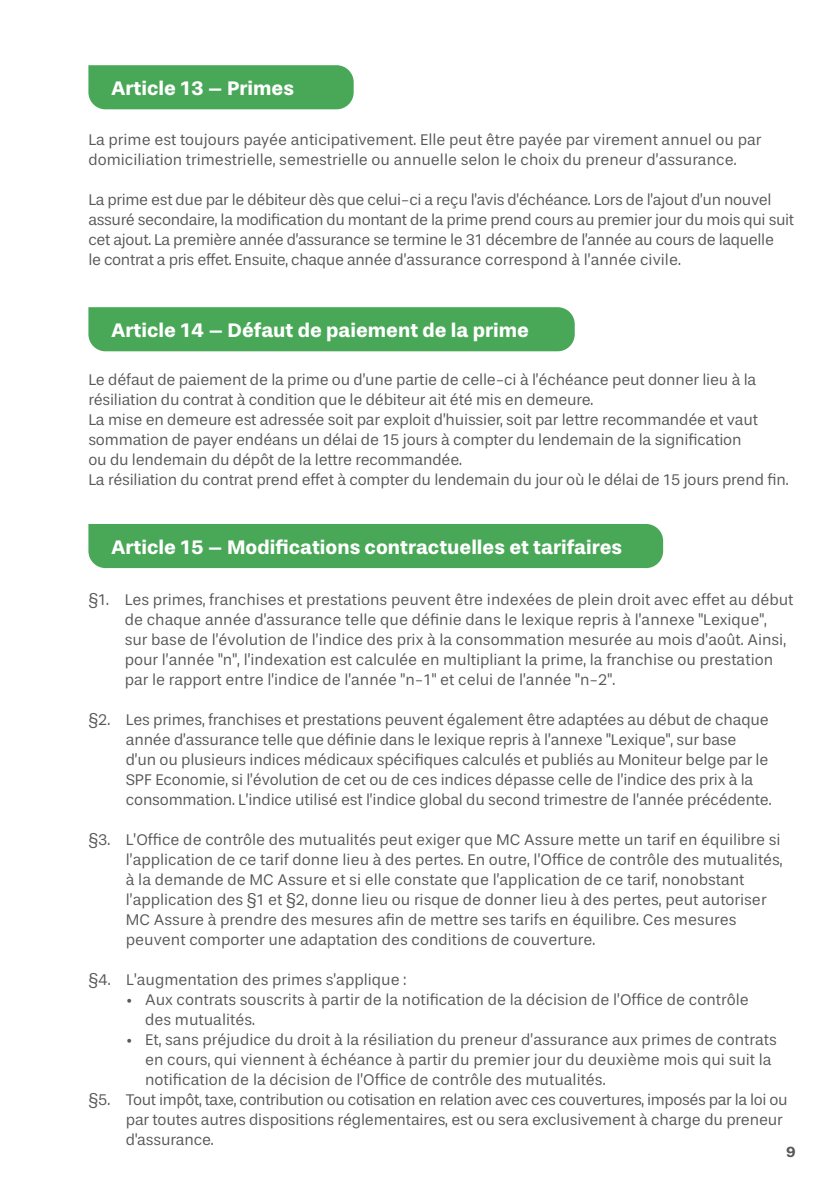
<style>
.page{position:relative;width:840px;height:1191px;background:#fff}
.page>*{position:absolute;margin:0;border:0;box-sizing:border-box;transform-origin:0 0}
.t1{font:700 20px "Stevie Sans";color:#fff}
.t2{font:16px/20px "Stevie Sans";letter-spacing:-.005em;color:#575756}
.t3{font:16px "Stevie Sans";letter-spacing:-.025em;color:#575756}
.t4{font:700 15px "Stevie Sans";color:#575756}
</style>
<div class="page">
<div style="left:88px;top:65px;width:265px;height:44px;background:#49a857"></div>
<div style="left:88px;top:307px;width:486px;height:44px;background:#49a857"></div>
<div style="left:88px;top:524px;width:574px;height:44px;background:#49a857"></div>
<p class="t1" style="left:111px;top:76px;width:184px">Article 13 – Primes</p>
<p class="t2" style="left:88px;top:130px;width:674px">La prime est toujours payée anticipativement. Elle peut être payée par virement annuel ou par domiciliation trimestrielle, semestrielle ou annuelle selon le choix du preneur d’assurance.</p>
<p class="t2" style="left:88px;top:190px;width:707px">La prime est due par le débiteur dès que celui-ci a reçu l’avis d’échéance. Lors de l’ajout d’un nouvel assuré secondaire, la modification du montant de la prime prend cours au premier jour du mois qui suit cet ajout. La première année d’assurance se termine le 31 décembre de l’année au cours de laquelle<br>le contrat a pris effet. Ensuite, chaque année d’assurance correspond à l’année civile.</p>
<p class="t1" style="left:111px;top:318px;width:419px">Article 14 – Défaut de paiement de la prime</p>
<p class="t2" style="left:88px;top:370px;width:701px">Le défaut de paiement de la prime ou d’une partie de celle-ci à l’échéance peut donner lieu à la résiliation du contrat à condition que le débiteur ait été mis en demeure.<br>La mise en demeure est adressée soit par exploit d’huissier, soit par lettre recommandée et vaut sommation de payer endéans un délai de 15 jours à compter du lendemain de la signification<br>ou du lendemain du dépôt de la lettre recommandée.<br>La résiliation du contrat prend effet à compter du lendemain du jour où le délai de 15 jours prend fin.</p>
<p class="t1" style="left:111px;top:534px;width:512px">Article 15 – Modifications contractuelles et tarifaires</p>
<p class="t2" style="left:125px;top:590px;width:670px;text-indent:-36px">§1. Les primes, franchises et prestations peuvent être indexées de plein droit avec effet au début de chaque année d’assurance telle que définie dans le lexique repris à l’annexe "Lexique", sur base de l’évolution de l’indice des prix à la consommation mesurée au mois d’août. Ainsi, pour l’année "n", l’indexation est calculée en multipliant la prime, la franchise ou prestation par le rapport entre l’indice de l’année "n-1" et celui de l’année "n-2".</p>
<p class="t2" style="left:126px;top:710px;width:647px;text-indent:-37px">§2. Les primes, franchises et prestations peuvent également être adaptées au début de chaque année d’assurance telle que définie dans le lexique repris à l’annexe "Lexique", sur base<br>d’un ou plusieurs indices médicaux spécifiques calculés et publiés au Moniteur belge par le SPF Economie, si l’évolution de cet ou de ces indices dépasse celle de l’indice des prix à la consommation. L’indice utilisé est l’indice global du second trimestre de l’année précédente.</p>
<p class="t2" style="left:126px;top:830px;width:658px;text-indent:-37px">§3. L’Office de contrôle des mutualités peut exiger que MC Assure mette un tarif en équilibre si l’application de ce tarif donne lieu à des pertes. En outre, l’Office de contrôle des mutualités, à la demande de MC Assure et si elle constate que l’application de ce tarif, nonobstant l’application des §1 et §2, donne lieu ou risque de donner lieu à des pertes, peut autoriser MC Assure à prendre des mesures afin de mettre ses tarifs en équilibre. Ces mesures peuvent comporter une adaptation des conditions de couverture.</p>
<p class="t2" style="left:88px;top:970px;width:319px">§4. L’augmentation des primes s’applique :</p>
<p class="t2" style="left:145px;top:990px;width:605px;text-indent:-19px">• Aux contrats souscrits à partir de la notification de la décision de l’Office de contrôle des mutualités.</p>
<p class="t2" style="left:126px;top:1030px;width:651px">• Et, sans préjudice du droit à la résiliation du preneur d’assurance aux primes de contrats</p>
<p class="t2" style="left:145px;top:1050px;width:627px">en cours, qui viennent à échéance à partir du premier jour du deuxième mois qui suit la</p>
<p class="t2" style="left:145px;top:1070px;width:461px">notification de la décision de l’Office de contrôle des mutualités.</p>
<p class="t3" style="left:88px;top:1091px;width:700px">§5. Tout impôt, taxe, contribution ou cotisation en relation avec ces couvertures, imposés par la loi ou</p>
<p class="t2" style="left:126px;top:1110px;width:658px">par toutes autres dispositions réglementaires, est ou sera exclusivement à charge du preneur</p>
<p class="t2" style="left:126px;top:1130px;width:89px">d'assurance.</p>
<p class="t4" style="left:785px;top:1143px;width:11px">9</p>
</div>
